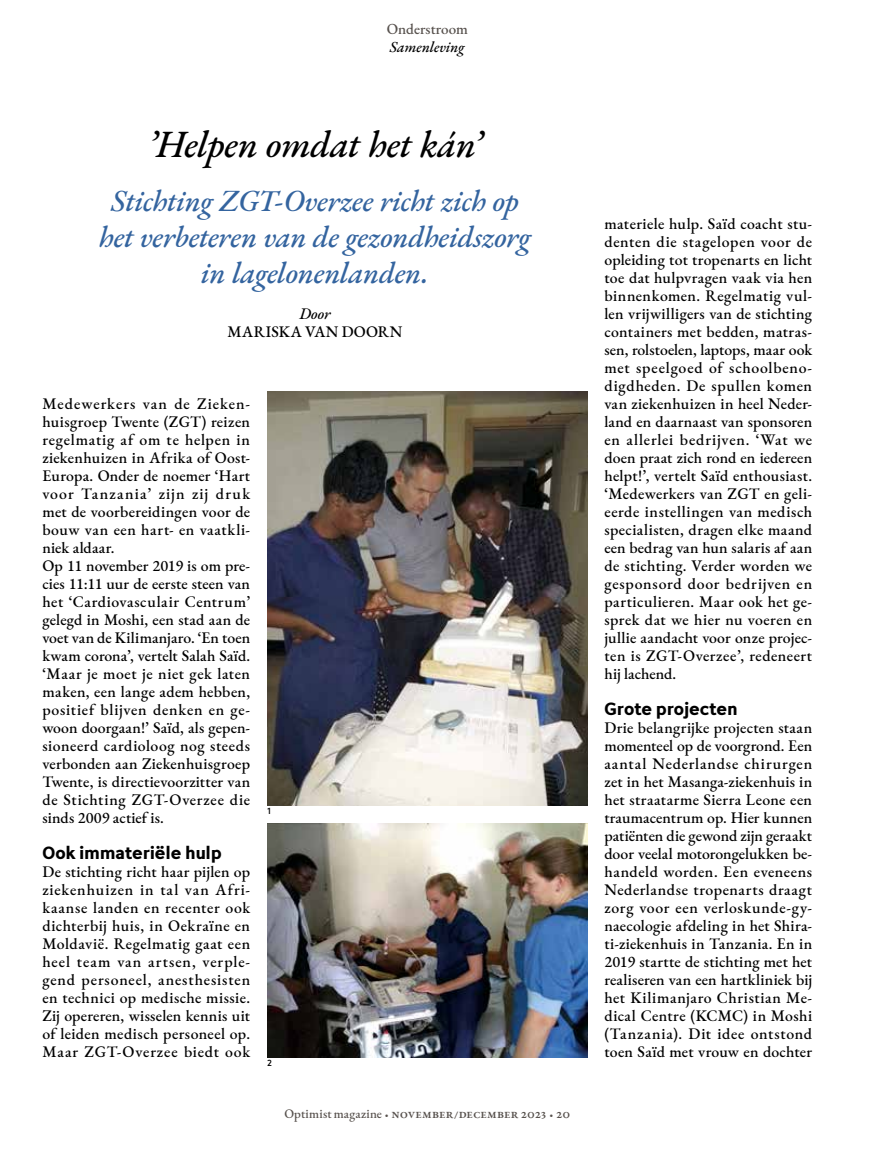
<style>
.page{position:relative;width:893px;height:1161px;background:#fff}
.page>*{position:absolute;margin:0;border:0;box-sizing:border-box;transform-origin:0 0}
.t1{font:italic 500 37.5px "EB Garamond";letter-spacing:-.01em;color:#000}
.t2{font:italic 500 30px/36px "EB Garamond";letter-spacing:-.015em;color:#34649f;text-align:center}
.t3{font:700 18px "Avancement 2020";letter-spacing:-.01em;color:#000}
.t4{font:500 15.75px/18px "EB Garamond";letter-spacing:.025em;color:#000;text-align:justify}
.t5{font:italic 500 15.75px "EB Garamond";color:#000}
.t6{font:500 15px "EB Garamond";color:#57514d}
.t7{font:italic 500 15px "EB Garamond";letter-spacing:-.005em;color:#000}
.t8{font:500 13.5px "EB Garamond";letter-spacing:-.01em;color:#57514d}
.t9{font:500 9px "Avancement 2020";color:#000}
.s1{font-size:12.75px}
.s2{font-size:9px}
</style>
<div class="page">
<img style="left:267px;top:823px;width:320px;height:234px">
<img style="left:267px;top:391px;width:320px;height:414px">
<p class="t6" style="left:387px;top:19px;width:83px">Onderstroom</p>
<p class="t7" style="left:390px;top:37px;width:76px">Samenleving</p>
<h1 class="t1" style="left:148px;top:120px;width:336px">’Helpen omdat het kán’</h1>
<h2 class="t2" style="left:99px;top:183px;width:434px">Stichting ZGT-Overzee richt zich op het verbeteren van de gezondheidszorg in lagelonenlanden.</h2>
<p class="t5" style="left:299px;top:304px;width:33px">Door</p>
<p class="t4" style="left:227px;top:323px;width:176px">MARISKA VAN DOORN</p>
<p class="t4" style="left:42px;top:395px;width:209px;text-align:left">Medewerkers van de Zieken&shy;huisgroep Twente (ZGT) reizen regelmatig af om te helpen in ziekenhuizen in Afrika of Oost-<br>Europa. Onder de noemer ‘Hart voor Tanzania’ zijn zij druk met de voorbereidingen voor de bouw van een hart- en vaatkli&shy;niek aldaar.<br>Op 11 november 2019 is om pre&shy;cies 11:11 uur de eerste steen van het ‘Cardiovasculair Centrum’ gelegd in Moshi, een stad aan de voet van de Kilimanjaro. ‘En toen kwam corona’, vertelt Salah Saïd. ‘Maar je moet je niet gek laten maken, een lange adem hebben, positief blijven denken en ge&shy;woon doorgaan!’ Saïd, als gepen&shy;sioneerd cardioloog nog steeds verbonden aan Ziekenhuisgroep<br>Twente, is directievoorzitter van de Stichting ZGT-Overzee die sinds 2009 actief is.</p>
<p class="t3" style="left:42px;top:837px;width:181px">Ook immateriële hulp</p>
<p class="t4" style="left:42px;top:863px;width:209px">De stichting richt haar pijlen op ziekenhuizen in tal van Afri&shy;kaanse landen en recenter ook dichterbij huis, in Oekraïne en Moldavië. Regelmatig gaat een heel team van artsen, verple&shy;gend personeel, anesthesisten en technici op medische missie.<br>Zij opereren, wisselen kennis uit of leiden medisch personeel op.<br>Maar ZGT-Overzee biedt ook</p>
<p class="t9" style="left:267px;top:804px;width:5px">1</p>
<p class="t9" style="left:267px;top:1056px;width:6px">2</p>
<p class="t8" style="left:284px;top:1105px;width:287px"><span class="s1">Optimist magazine</span> <span class="s2">•</span> november/december 2023 <span class="s2">•</span> 20</p>
<p class="t4" style="left:604px;top:215px;width:209px">materiele hulp. Saïd coacht stu&shy;denten die stagelopen voor de opleiding tot tropenarts en licht toe dat hulpvragen vaak via hen binnenkomen. Regelmatig vul&shy;len vrijwilligers van de stichting containers met bedden, matras&shy;sen, rolstoelen, laptops, maar ook met speelgoed of schoolbeno&shy;digdheden. De spullen komen van ziekenhuizen in heel Neder&shy;land en daarnaast van sponsoren en allerlei bedrijven. ‘Wat we doen praat zich rond en iedereen helpt!’, vertelt Saïd enthousiast. ‘Medewerkers van ZGT en geli&shy;eerde instellingen van medisch specialisten, dragen elke maand een bedrag van hun salaris af aan de stichting. Verder worden we gesponsord door bedrijven en particulieren. Maar ook het ge&shy;sprek dat we hier nu voeren en jullie aandacht voor onze projec&shy;ten is ZGT-Overzee’, redeneert hij lachend.</p>
<p class="t3" style="left:604px;top:693px;width:135px">Grote projecten</p>
<p class="t4" style="left:604px;top:719px;width:209px">Drie belangrijke projecten staan momenteel op de voorgrond. Een aantal Nederlandse chirurgen zet in het Masanga-ziekenhuis in het straatarme Sierra Leone een traumacentrum op. Hier kunnen patiënten die gewond zijn geraakt door veelal motorongelukken be&shy;handeld worden. Een eveneens Nederlandse tropenarts draagt zorg voor een verloskunde-gy&shy;naecologie afdeling in het Shira&shy;ti-ziekenhuis in Tanzania. En in 2019 startte de stichting met het realiseren van een hartkliniek bij het Kilimanjaro Christian Me&shy;dical Centre (KCMC) in Moshi (Tanzania). Dit idee ontstond toen Saïd met vrouw en dochter</p>
</div>
